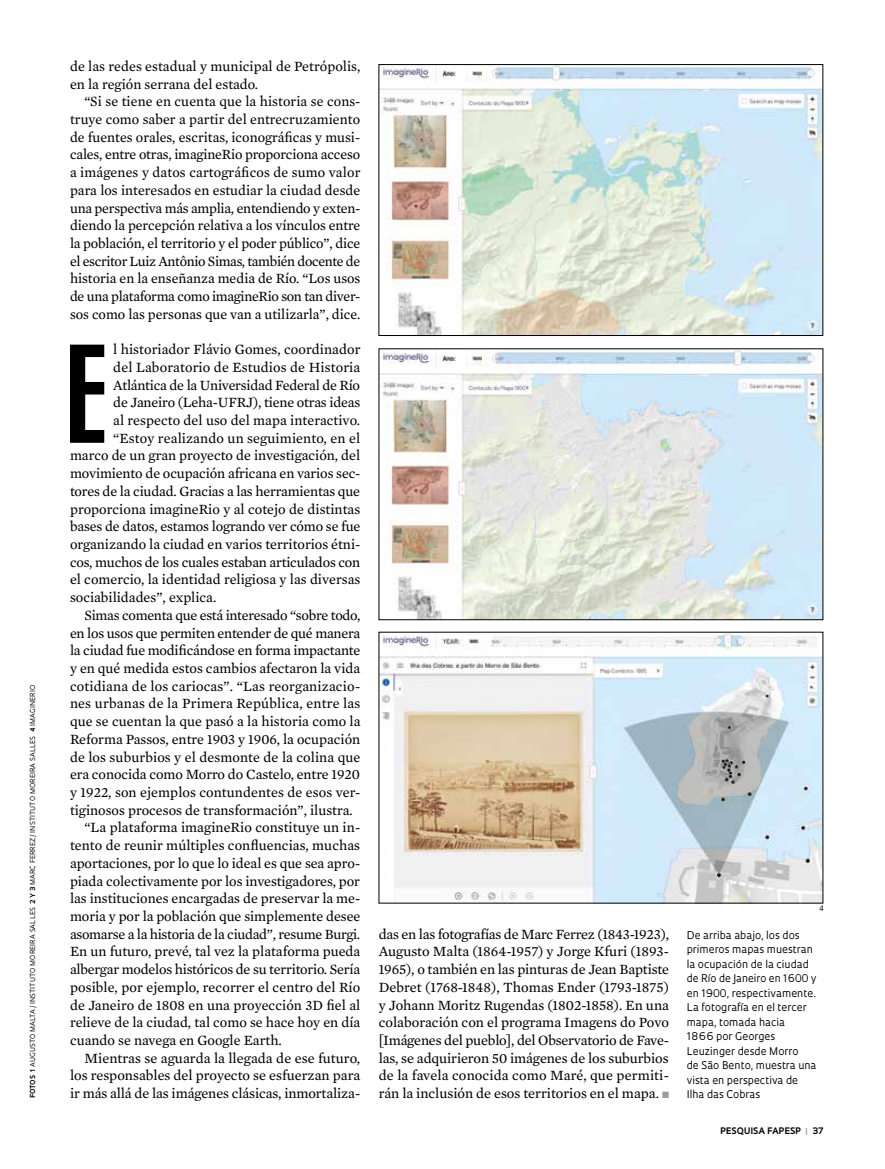
<style>
.page{position:relative;width:885px;height:1169px;background:#fff}
.page>*{position:absolute;margin:0;border:0;box-sizing:border-box;transform-origin:0 0}
.t1{font:125.4px "Swiss 924 BT Regular B";color:#000}
.t2{font:14.4px/17.7px "Mercury Text G2";color:#000;text-align:justify}
.t3{font:14.4px "Mercury Text G2";letter-spacing:-.02em;color:#000}
.t4{font:10.35px/14.4px "Oculum";color:#000}
.t5{font:700 8.7px "Oculum";letter-spacing:.015em;color:#000}
.t6{font:7.35px "Oculum";color:#000}
.t7{font:6.75px "Oculum";letter-spacing:.02em;color:#000}
.t8{font:700 6.75px "Oculum";letter-spacing:.005em;color:#000}
.s1{font-weight:700}
.s2{color:#9d9d9c}
</style>
<div class="page">
<img style="left:381px;top:66px;width:440px;height:268px">
<div style="left:379px;top:64px;width:444px;height:272px;border:1px solid #000"></div>
<img style="left:381px;top:350px;width:440px;height:268px">
<img style="left:381px;top:634px;width:440px;height:267px">
<p class="t7" style="left:28px;top:1071px;width:388px;rotate:-90deg"><span class="s1">1</span> AUGUSTO MALTA / INSTITUTO MOREIRA SALLES <span class="s1">2 Y 3</span> MARC FERREZ/ INSTITUTO MOREIRA SALLES <span class="s1">4</span> IMAGINERIO</p>
<p class="t8" style="left:28px;top:1098px;width:24px;rotate:-90deg">FOTOS</p>
<p class="t2" style="left:70px;top:56px;width:292px">de las redes estadual y municipal de Petrópolis, en la región serrana del estado.</p>
<p class="t2" style="left:70px;top:92px;width:292px;text-indent:14px">“Si se tiene en cuenta que la historia se cons&shy;truye como saber a partir del entrecruzamiento de fuentes orales, escritas, iconográficas y musi&shy;cales, entre otras, imagineRio proporciona acceso a imágenes y datos cartográficos de sumo valor para los interesados en estudiar la ciudad desde una perspectiva más amplia, entendiendo y exten&shy;diendo la percepción relativa a los vínculos entre la población, el territorio y el poder público”, dice el escritor Luiz Antônio Simas, también docente de historia en la enseñanza media de Río. “Los usos de una plataforma como imagineRio son tan diver&shy;sos como las personas que van a utilizarla”, dice.</p>
<h1 class="t1" style="left:66px;top:319px;width:43px">E</h1>
<p class="t2" style="left:113px;top:340px;width:249px">l historiador Flávio Gomes, coordinador</p>
<p class="t2" style="left:113px;top:357px;width:248px">del Laboratorio de Estudios de Historia</p>
<p class="t2" style="left:113px;top:375px;width:248px">Atlántica de la Universidad Federal de Río</p>
<p class="t2" style="left:113px;top:393px;width:249px">de Janeiro (Leha-UFRJ), tiene otras ideas</p>
<p class="t2" style="left:113px;top:410px;width:248px">al respecto del uso del mapa interactivo.</p>
<p class="t2" style="left:113px;top:428px;width:248px">“Estoy realizando un seguimiento, en el</p>
<p class="t2" style="left:70px;top:446px;width:292px">marco de un gran proyecto de investigación, del</p>
<p class="t2" style="left:70px;top:464px;width:292px">movimiento de ocupación africana en varios sec-</p>
<p class="t2" style="left:70px;top:481px;width:292px">tores de la ciudad. Gracias a las herramientas que</p>
<p class="t2" style="left:70px;top:499px;width:292px">proporciona imagineRio y al cotejo de distintas</p>
<p class="t2" style="left:70px;top:517px;width:292px">bases de datos, estamos logrando ver cómo se fue</p>
<p class="t2" style="left:70px;top:534px;width:292px">organizando la ciudad en varios territorios étni-</p>
<p class="t2" style="left:70px;top:552px;width:292px">cos, muchos de los cuales estaban articulados con</p>
<p class="t2" style="left:70px;top:570px;width:292px">el comercio, la identidad religiosa y las diversas</p>
<p class="t2" style="left:70px;top:588px;width:148px">sociabilidades”, explica.</p>
<p class="t3" style="left:84px;top:604px;width:277px">Simas comenta que está interesado “sobre todo,</p>
<p class="t2" style="left:70px;top:623px;width:292px">en los usos que permiten entender de qué manera</p>
<p class="t2" style="left:70px;top:641px;width:292px">la ciudad fue modificándose en forma impactante</p>
<p class="t2" style="left:70px;top:658px;width:292px">y en qué medida estos cambios afectaron la vida</p>
<p class="t2" style="left:70px;top:676px;width:292px">cotidiana de los cariocas”. “Las reorganizacio-</p>
<p class="t2" style="left:70px;top:694px;width:292px">nes urbanas de la Primera República, entre las</p>
<p class="t2" style="left:70px;top:711px;width:292px">que se cuentan la que pasó a la historia como la</p>
<p class="t2" style="left:70px;top:729px;width:292px">Reforma Passos, entre 1903 y 1906, la ocupación</p>
<p class="t2" style="left:70px;top:747px;width:292px">de los suburbios y el desmonte de la colina que</p>
<p class="t2" style="left:70px;top:765px;width:292px">era conocida como Morro do Castelo, entre 1920</p>
<p class="t2" style="left:70px;top:782px;width:292px">y 1922, son ejemplos contundentes de esos ver-</p>
<p class="t2" style="left:70px;top:800px;width:284px">tiginosos procesos de transformación”, ilustra.</p>
<p class="t2" style="left:84px;top:818px;width:277px">“La plataforma imagineRio constituye un in-</p>
<p class="t2" style="left:70px;top:835px;width:292px">tento de reunir múltiples confluencias, muchas</p>
<p class="t2" style="left:70px;top:853px;width:292px">aportaciones, por lo que lo ideal es que sea apro-</p>
<p class="t2" style="left:70px;top:871px;width:292px">piada colectivamente por los investigadores, por</p>
<p class="t2" style="left:70px;top:889px;width:292px">las instituciones encargadas de preservar la me-</p>
<p class="t2" style="left:70px;top:906px;width:292px">moria y por la población que simplemente desee</p>
<p class="t3" style="left:70px;top:923px;width:292px">asomarse a la historia de la ciudad”, resume Burgi.</p>
<p class="t2" style="left:70px;top:942px;width:292px">En un futuro, prevé, tal vez la plataforma pueda</p>
<p class="t2" style="left:70px;top:959px;width:292px">albergar modelos históricos de su territorio. Sería</p>
<p class="t2" style="left:70px;top:977px;width:292px">posible, por ejemplo, recorrer el centro del Río</p>
<p class="t2" style="left:70px;top:995px;width:292px">de Janeiro de 1808 en una proyección 3D fiel al</p>
<p class="t2" style="left:70px;top:1012px;width:292px">relieve de la ciudad, tal como se hace hoy en día</p>
<p class="t2" style="left:70px;top:1030px;width:213px">cuando se navega en Google Earth.</p>
<p class="t2" style="left:84px;top:1048px;width:277px">Mientras se aguarda la llegada de ese futuro,</p>
<p class="t2" style="left:70px;top:1066px;width:292px">los responsables del proyecto se esfuerzan para</p>
<p class="t2" style="left:70px;top:1083px;width:292px">ir más allá de las imágenes clásicas, inmortaliza-</p>
<p class="t6" style="left:819px;top:903px;width:6px">4</p>
<p class="t2" style="left:379px;top:924px;width:292px">das en las fotografías de Marc Ferrez (1843-1923), Augusto Malta (1864-1957) y Jorge Kfuri (1893- 1965), o también en las pinturas de Jean Baptiste Debret (1768-1848), Thomas Ender (1793-1875) y Johann Moritz Rugendas (1802-1858). En una colaboración con el programa Imagens do Povo [Imágenes del pueblo], del Observatorio de Fave&shy;las, se adquirieron 50 imágenes de los suburbios de la favela conocida como Maré, que permiti&shy;rán la inclusión de esos territorios en el mapa. <span class="s2">■</span></p>
<p class="t4" style="left:687px;top:927px;width:131px">De arriba abajo, los dos primeros mapas muestran la ocupación de la ciudad de Río de Janeiro en 1600 y en 1900, respectivamente.<br>La fotografía en el tercer mapa, tomada hacia<br>1866 por Georges<br>Leuzinger desde Morro<br>de São Bento, muestra una vista en perspectiva de</p>
<p class="t4" style="left:687px;top:1086px;width:75px">Ilha das Cobras</p>
<p class="t5" style="left:720px;top:1124px;width:104px">PESQUISA FAPESP <span class="s2">|</span> 37</p>
</div>
